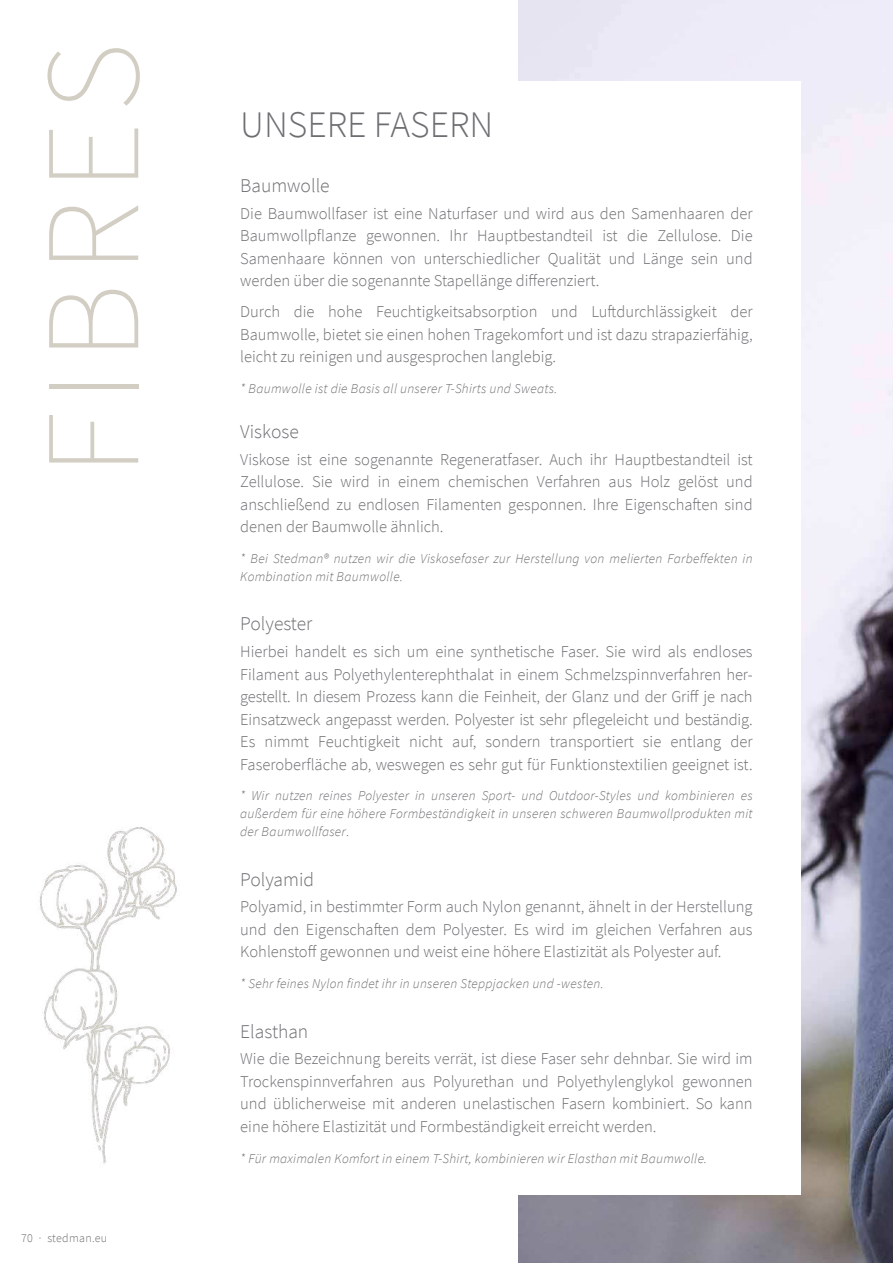
<style>
.page{position:relative;width:893px;height:1263px;background:#fff}
.page>*{position:absolute;margin:0;border:0;box-sizing:border-box;transform-origin:0 0}
.t1{font:200 135px "Source Sans Pro";letter-spacing:.075em;color:#d3cec4}
.t2{font:300 37.5px "Source Sans Pro";color:#6d6e71}
.t3{font:300 19.5px "Source Sans Pro";color:#6d6e71}
.t4{font:300 16.5px/22.5px "Source Sans Pro";color:#6d6e71;text-align:justify}
.t5{font:italic 300 13.5px/18px "Source Sans Pro";letter-spacing:.02em;color:#6d6e71}
.t6{font:300 12px "Source Sans Pro";letter-spacing:.025em;color:#6d6e71}
.s1{font-style:normal}
</style>
<div class="page">
<img style="left:39px;top:827px;width:138px;height:337px">
<img style="left:518px;top:0;width:375px;height:1263px">
<div style="left:226px;top:81px;width:575px;height:1113px;background:#fff"></div>
<h1 class="t1" style="left:38px;top:476px;width:435px;rotate:-90deg">FIBRES</h1>
<p class="t6" style="left:21px;top:1232px;width:88px">70 · stedman.eu</p>
<h2 class="t2" style="left:240px;top:107px;width:255px">UNSERE FASERN</h2>
<p class="t3" style="left:240px;top:177px;width:91px">Baumwolle</p>
<p class="t4" style="left:240px;top:203px;width:514px">Die Baumwollfaser ist eine Naturfaser und wird aus den Samenhaaren der Baumwollp昀氀anze gewonnen. Ihr Hauptbestandteil ist die Zellulose. Die Samenhaare können von unterschiedlicher Qualität und Länge sein und werden über die sogenannte Stapellänge di昀昀erenziert.</p>
<p class="t4" style="left:240px;top:301px;width:514px">Durch die hohe Feuchtigkeitsabsorption und Lu昀琀durchlässigkeit der Baumwolle, bietet sie einen hohen Tragekomfort und ist dazu strapazierfähig, leicht zu reinigen und ausgesprochen langlebig.</p>
<p class="t5" style="left:240px;top:381px;width:318px">* Baumwolle ist die Basis all unserer T-Shirts und Sweats.</p>
<p class="t3" style="left:240px;top:423px;width:60px">Viskose</p>
<p class="t4" style="left:240px;top:449px;width:514px">Viskose ist eine sogenannte Regeneratfaser. Auch ihr Hauptbestandteil ist Zellulose. Sie wird in einem chemischen Verfahren aus Holz gelöst und anschließend zu endlosen Filamenten gesponnen. Ihre Eigenscha昀琀en sind denen der Baumwolle ähnlich.</p>
<p class="t5" style="left:240px;top:551px;width:514px">* Bei Stedman® nutzen wir die Viskosefaser zur Herstellung von melierten Farbeffekten in<br>Kombination mit Baumwolle.</p>
<p class="t3" style="left:240px;top:615px;width:74px">Polyester</p>
<p class="t4" style="left:240px;top:641px;width:514px">Hierbei handelt es sich um eine synthetische Faser. Sie wird als endloses Filament aus Polyethylenterephthalat in einem Schmelzspinnverfahren her&shy;gestellt. In diesem Prozess kann die Feinheit, der Glanz und der Gri昀昀 je nach Einsatzweck angepasst werden. Polyester ist sehr p昀氀egeleicht und beständig.<br>Es nimmt Feuchtigkeit nicht auf, sondern transportiert sie entlang der Faserober昀氀äche ab, weswegen es sehr gut für Funktionstextilien geeignet ist.</p>
<p class="t5" style="left:240px;top:788px;width:514px;text-align:justify">* Wir nutzen reines Polyester in unseren Sport- und Outdoor-Styles und kombinieren es außerdem für eine höhere Formbeständigkeit in unseren schweren Baumwollprodukten mit der Baumwollfaser<span class="s1">.</span></p>
<p class="t3" style="left:240px;top:870px;width:75px">Polyamid</p>
<p class="t4" style="left:240px;top:896px;width:514px">Polyamid, in bestimmter Form auch Nylon genannt, ähnelt in der Herstellung und den Eigenscha昀琀en dem Polyester. Es wird im gleichen Verfahren aus Kohlensto昀昀 gewonnen und weist eine höhere Elastizität als Polyester auf.</p>
<p class="t5" style="left:240px;top:976px;width:365px">* Sehr feines Nylon findet ihr in unseren Steppjacken und -westen.</p>
<p class="t3" style="left:240px;top:1022px;width:70px">Elasthan</p>
<p class="t4" style="left:240px;top:1048px;width:514px">Wie die Bezeichnung bereits verrät, ist diese Faser sehr dehnbar. Sie wird im Trockenspinnverfahren aus Polyurethan und Polyethylenglykol gewonnen und üblicherweise mit anderen unelastischen Fasern kombiniert. So kann eine höhere Elastizität und Formbeständigkeit erreicht werden.</p>
<p class="t5" style="left:240px;top:1150px;width:468px">* Für maximalen Komfort in einem T-Shirt, kombinieren wir Elasthan mit Baumwolle.</p>
</div>
